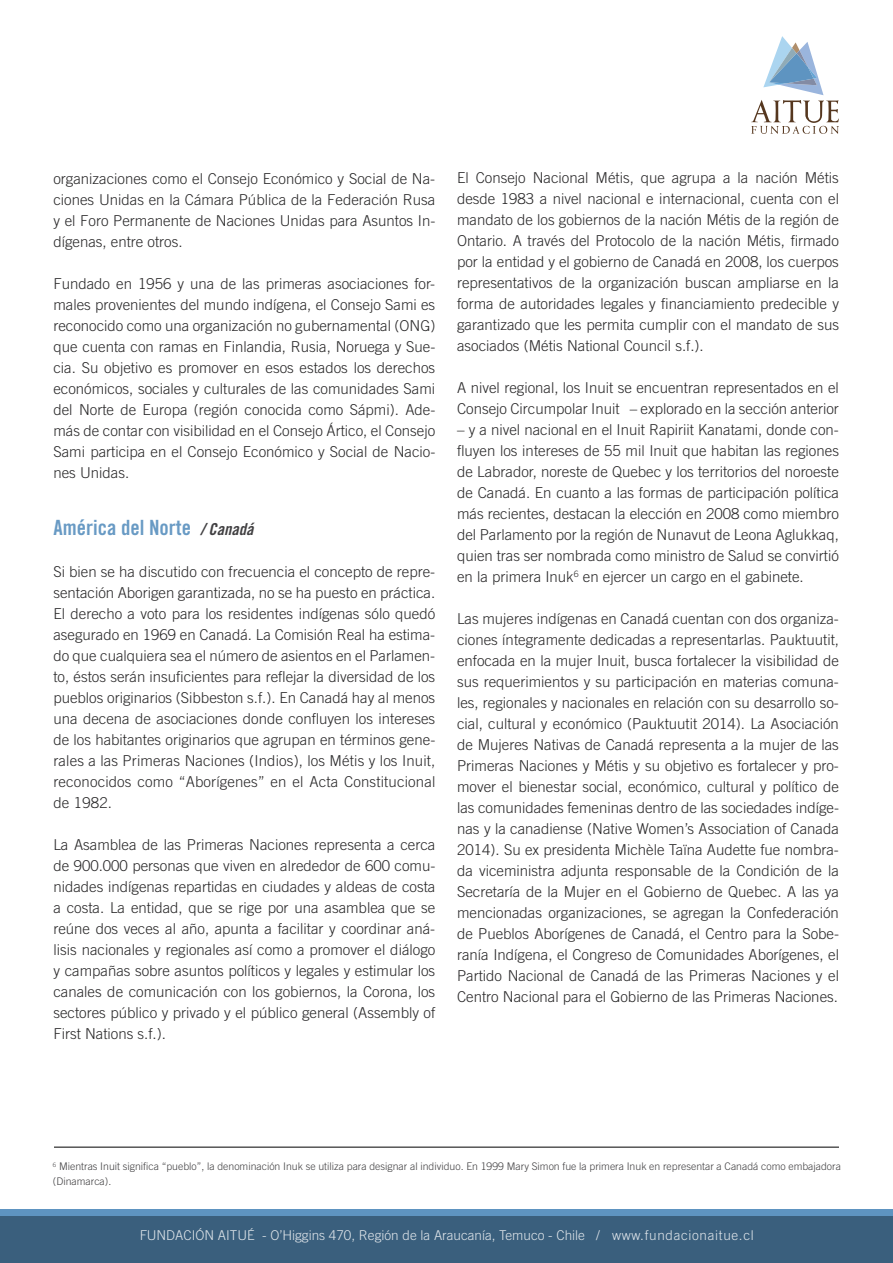
<style>
.page{position:relative;width:893px;height:1263px;background:#fff}
.page>*{position:absolute;margin:0;border:0;box-sizing:border-box;transform-origin:0 0}
.t1{font:21px "Trade Gothic LT Std Bd Cn 20";color:#689ac4}
.t2{font:300 15px/21px "Trade Gothic LT Std";color:#292829;text-align:justify}
.t3{font:300 13.5px "Trade Gothic LT Std";color:#fff}
.t4{font:300 10.5px/15px "Trade Gothic LT Std";color:#414042}
.s1{font-family:"Trade Gothic LT Std Bd Cn 20 Obl";font-size:16.5px;color:#414042}
</style>
<div class="page">
<div style="left:0;top:1209px;width:893px;height:54px;background:#5e94c1"></div>
<div style="left:0;top:1216px;width:893px;height:47px;background:#3a5f7d"></div>
<svg style="left:751px;top:36px;width:88px;height:98px"></svg>
<hr style="left:54px;top:1147px;width:785px;height:1px;background:#000">
<p class="t2" style="left:53px;top:168px;width:383px">organizaciones como el Consejo Económico y Social de Na&shy;ciones Unidas en la Cámara Pública de la Federación Rusa y el Foro Permanente de Naciones Unidas para Asuntos In&shy;dígenas, entre otros.</p>
<p class="t2" style="left:53px;top:273px;width:383px">Fundado en 1956 y una de las primeras asociaciones for&shy;males provenientes del mundo indígena, el Consejo Sami es reconocido como una organización no gubernamental (ONG) que cuenta con ramas en Finlandia, Rusia, Noruega y Sue&shy;cia. Su objetivo es promover en esos estados los derechos económicos, sociales y culturales de las comunidades Sami del Norte de Europa (región conocida como Sápmi). Ade&shy;más de contar con visibilidad en el Consejo Ártico, el Consejo Sami participa en el Consejo Económico y Social de Nacio&shy;nes Unidas.</p>
<h1 class="t1" style="left:53px;top:515px;width:202px">América del Norte <span class="s1">/ Canadá</span></h1>
<p class="t2" style="left:53px;top:561px;width:383px">Si bien se ha discutido con frecuencia el concepto de repre&shy;sentación Aborigen garantizada, no se ha puesto en práctica.<br>El derecho a voto para los residentes indígenas sólo quedó asegurado en 1969 en Canadá. La Comisión Real ha estima&shy;do que cualquiera sea el número de asientos en el Parlamen&shy;to, éstos serán insuficientes para reflejar la diversidad de los pueblos originarios (Sibbeston s.f.). En Canadá hay al menos una decena de asociaciones donde confluyen los intereses de los habitantes originarios que agrupan en términos gene&shy;rales a las Primeras Naciones (Indios), los Métis y los Inuit, reconocidos como “Aborígenes” en el Acta Constitucional de 1982.</p>
<p class="t2" style="left:53px;top:834px;width:383px">La Asamblea de las Primeras Naciones representa a cerca de 900.000 personas que viven en alrededor de 600 comu&shy;nidades indígenas repartidas en ciudades y aldeas de costa a costa. La entidad, que se rige por una asamblea que se reúne dos veces al año, apunta a facilitar y coordinar aná&shy;lisis nacionales y regionales así como a promover el diálogo y campañas sobre asuntos políticos y legales y estimular los canales de comunicación con los gobiernos, la Corona, los sectores público y privado y el público general (Assembly of First Nations s.f.).</p>
<p class="t2" style="left:457px;top:167px;width:383px">El Consejo Nacional Métis, que agrupa a la nación Métis desde 1983 a nivel nacional e internacional, cuenta con el mandato de los gobiernos de la nación Métis de la región de Ontario. A través del Protocolo de la nación Métis, firmado por la entidad y el gobierno de Canadá en 2008, los cuerpos representativos de la organización buscan ampliarse en la forma de autoridades legales y financiamiento predecible y garantizado que les permita cumplir con el mandato de sus asociados (Métis National Council s.f.).</p>
<p class="t2" style="left:457px;top:377px;width:383px">A nivel regional, los Inuit se encuentran representados en el<br>Consejo Circumpolar Inuit – explorado en la sección anterior</p>
<p class="t2" style="left:457px;top:419px;width:383px">– y a nivel nacional en el Inuit Rapiriit Kanatami, donde con&shy;fluyen los intereses de 55 mil Inuit que habitan las regiones de Labrador, noreste de Quebec y los territorios del noroeste de Canadá. En cuanto a las formas de participación política más recientes, destacan la elección en 2008 como miembro del Parlamento por la región de Nunavut de Leona Aglukkaq, quien tras ser nombrada como ministro de Salud se convirtió en la primera Inuk<sup>6</sup> en ejercer un cargo en el gabinete.</p>
<p class="t2" style="left:457px;top:608px;width:383px">Las mujeres indígenas en Canadá cuentan con dos organiza&shy;ciones íntegramente dedicadas a representarlas. Pauktuutit, enfocada en la mujer Inuit, busca fortalecer la visibilidad de sus requerimientos y su participación en materias comuna&shy;les, regionales y nacionales en relación con su desarrollo so&shy;cial, cultural y económico (Pauktuutit 2014). La Asociación de Mujeres Nativas de Canadá representa a la mujer de las Primeras Naciones y Métis y su objetivo es fortalecer y pro&shy;mover el bienestar social, económico, cultural y político de las comunidades femeninas dentro de las sociedades indíge&shy;nas y la canadiense (Native Women’s Association of Canada 2014). Su ex presidenta Michèle Taïna Audette fue nombra&shy;da viceministra adjunta responsable de la Condición de la Secretaría de la Mujer en el Gobierno de Quebec. A las ya mencionadas organizaciones, se agregan la Confederación de Pueblos Aborígenes de Canadá, el Centro para la Sobe&shy;ranía Indígena, el Congreso de Comunidades Aborígenes, el Partido Nacional de Canadá de las Primeras Naciones y el Centro Nacional para el Gobierno de las Primeras Naciones.</p>
<p class="t4" style="left:53px;top:1158px;width:789px"><sup>6</sup> Mientras Inuit significa “pueblo”, la denominación Inuk se utiliza para designar al individuo. En 1999 Mary Simon fue la primera Inuk en representar a Canadá como embajadora (Dinamarca).</p>
<p class="t3" style="left:139px;top:1227px;width:616px">FUNDACIÓN AITUÉ - O’Higgins 470, Región de la Araucanía, Temuco - Chile / www.fundacionaitue.cl</p>
</div>
